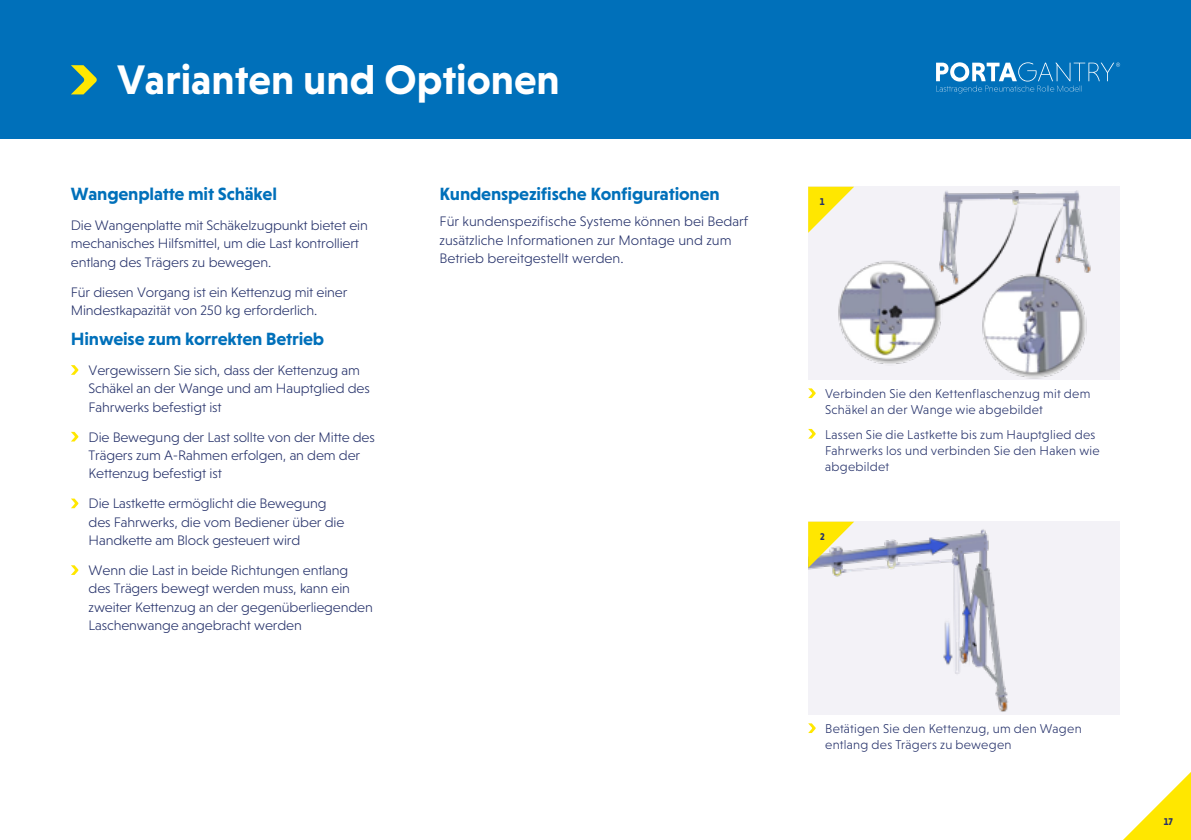
<style>
.page{position:relative;width:1191px;height:840px;background:#fff}
.page>*{position:absolute;margin:0;border:0;box-sizing:border-box;transform-origin:0 0}
.t1{font:700 42px "Niveau Grotesk";color:#fff}
.t2{font:700 18px "Niveau Grotesk";letter-spacing:-.01em;color:#0070ba}
.t3{font:300 14px/18.4px "Niveau Grotesk";letter-spacing:-.01em;color:#25316a}
.t4{font:300 13px/16px "Niveau Grotesk";letter-spacing:.02em;color:#25316a}
.t5{font:700 10px "Niveau Grotesk";color:#25316a}
</style>
<div class="page">
<div style="left:0;top:0;width:1191px;height:138px;background:#0070ba"></div>
<svg style="left:1124px;top:772px;width:67px;height:67px"></svg>
<svg style="left:936px;top:62px;width:184px;height:31px"></svg>
<svg style="left:71px;top:65px;width:26px;height:29px"></svg>
<div style="left:808px;top:187px;width:312px;height:192px;background:#f3f2f7"></div>
<img style="left:838px;top:190px;width:253px;height:189px">
<svg style="left:808px;top:388px;width:7px;height:10px"></svg>
<svg style="left:808px;top:428px;width:7px;height:10px"></svg>
<svg style="left:808px;top:187px;width:46px;height:46px"></svg>
<img style="left:808px;top:521px;width:312px;height:193px">
<svg style="left:808px;top:723px;width:7px;height:9px"></svg>
<svg style="left:808px;top:521px;width:46px;height:46px"></svg>
<svg style="left:71px;top:365px;width:7px;height:9px"></svg>
<svg style="left:71px;top:431px;width:7px;height:10px"></svg>
<svg style="left:71px;top:498px;width:7px;height:10px"></svg>
<svg style="left:71px;top:565px;width:7px;height:9px"></svg>
<h1 class="t1" style="left:117px;top:55px;width:444px">Varianten und Optionen</h1>
<p class="t2" style="left:71px;top:184px;width:208px">Wangenplatte mit Schäkel</p>
<p class="t3" style="left:71px;top:216px;width:298px">Die Wangenplatte mit Schäkelzugpunkt bietet ein mechanisches Hilfsmittel, um die Last kontrolliert entlang des Trägers zu bewegen.</p>
<p class="t3" style="left:71px;top:282px;width:278px">Für diesen Vorgang ist ein Kettenzug mit einer<br>Mindestkapazität von 250 kg erforderlich.</p>
<p class="t2" style="left:71px;top:328px;width:255px">Hinweise zum korrekten Betrieb</p>
<p class="t3" style="left:89px;top:360px;width:283px">Vergewissern Sie sich, dass der Kettenzug am<br>Schäkel an der Wange und am Hauptglied des<br>Fahrwerks befestigt ist</p>
<p class="t3" style="left:89px;top:427px;width:288px">Die Bewegung der Last sollte von der Mitte des<br>Trägers zum A-Rahmen erfolgen, an dem der<br>Kettenzug befestigt ist</p>
<p class="t3" style="left:89px;top:494px;width:257px">Die Lastkette ermöglicht die Bewegung des Fahrwerks, die vom Bediener über die<br>Handkette am Block gesteuert wird</p>
<p class="t3" style="left:89px;top:560px;width:286px">Wenn die Last in beide Richtungen entlang des Trägers bewegt werden muss, kann ein zweiter Kettenzug an der gegenüberliegenden Laschenwange angebracht werden</p>
<p class="t2" style="left:439px;top:184px;width:282px">Kundenspezifische Konfigurationen</p>
<p class="t3" style="left:439px;top:212px;width:310px">Für kundenspezifische Systeme können bei Bedarf zusätzliche Informationen zur Montage und zum<br>Betrieb bereitgestellt werden.</p>
<p class="t5" style="left:820px;top:195px;width:6px">1</p>
<p class="t4" style="left:825px;top:385px;width:267px">Verbinden Sie den Kettenflaschenzug mit dem<br>Schäkel an der Wange wie abgebildet</p>
<p class="t4" style="left:825px;top:426px;width:276px">Lassen Sie die Lastkette bis zum Hauptglied des<br>Fahrwerks los und verbinden Sie den Haken wie abgebildet</p>
<p class="t5" style="left:820px;top:530px;width:6px">2</p>
<p class="t4" style="left:825px;top:720px;width:258px">Betätigen Sie den Kettenzug, um den Wagen entlang des Trägers zu bewegen</p>
<p class="t5" style="left:1163px;top:815px;width:11px">17</p>
</div>
